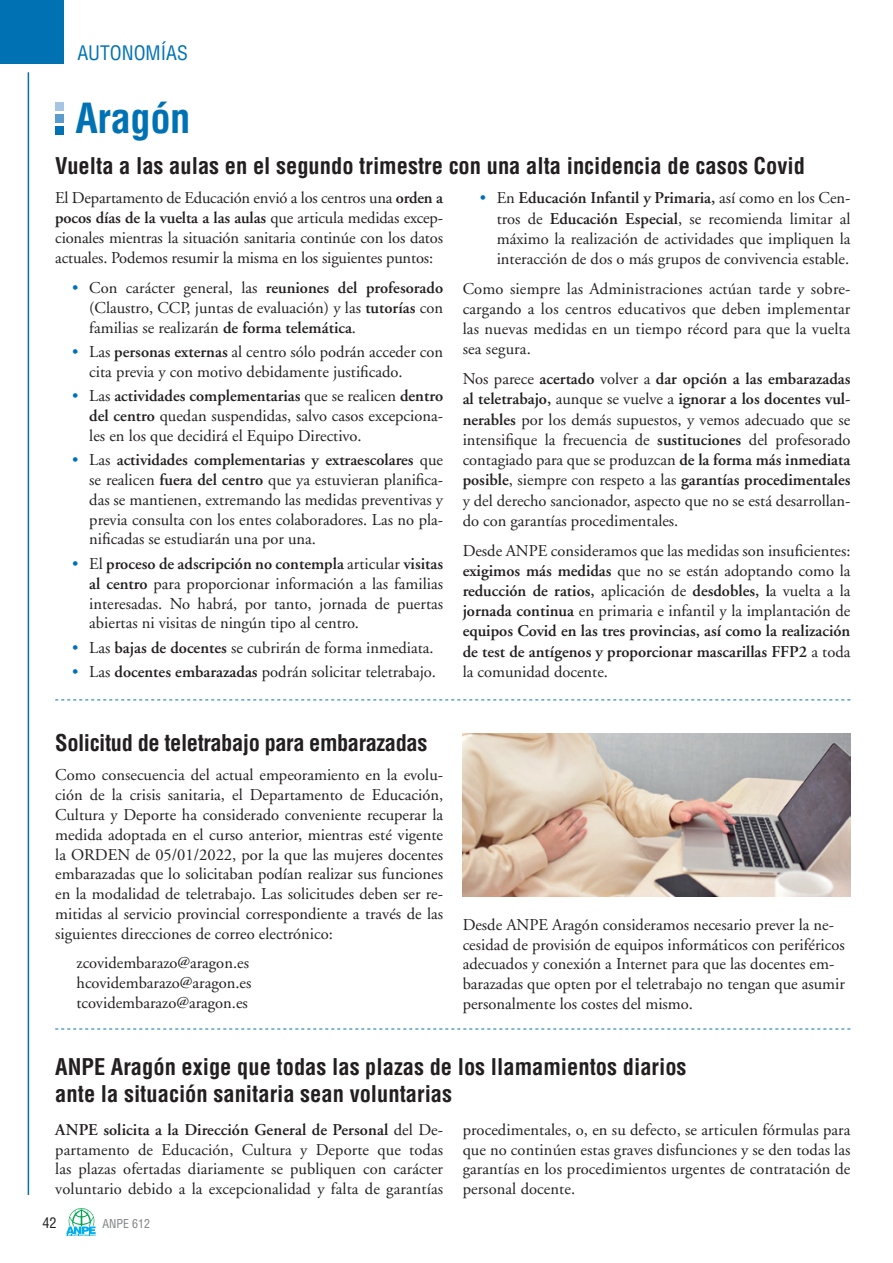
<style>
.page{position:relative;width:893px;height:1263px;background:#fff}
.page>*{position:absolute;margin:0;border:0;box-sizing:border-box;transform-origin:0 0}
.t1{font:700 condensed 40.5px "Helvetica";letter-spacing:-.01em;color:#0072b4}
.t2{font:700 condensed 22.5px/27px "Helvetica";color:#231f20}
.t3{font:700 condensed 22.5px "Helvetica";letter-spacing:-.02em;color:#231f20}
.t4{font:condensed 19.5px "Helvetica";color:#0072b4}
.t5{font:16.5px/19.8px "Adobe Garamond";color:#231f20;text-align:justify}
.t6{font:condensed 14.25px "Helvetica";color:#231f20}
.t7{font:condensed 12px "Helvetica";color:#808285}
.s1{font-weight:600}
.s2{color:#0072b4}
</style>
<div class="page">
<div style="left:0;top:0;width:64px;height:64px;background:#0072b4"></div>
<hr style="left:28px;top:72px;width:1px;height:1123px;background:#0072b4">
<svg style="left:66px;top:1208px;width:30px;height:28px"></svg>
<div style="left:55px;top:102px;width:9px;height:9px;background:#a7c4e3"></div>
<div style="left:55px;top:114px;width:9px;height:9px;background:#5b9bce"></div>
<div style="left:55px;top:126px;width:9px;height:9px;background:#0072b4"></div>
<svg style="left:55px;top:699px;width:795px;height:1px"></svg>
<svg style="left:55px;top:1028px;width:795px;height:1px"></svg>
<img style="left:463px;top:733px;width:387px;height:163px">
<p class="t4" style="left:77px;top:40px;width:112px">AUTONOMÍAS</p>
<h1 class="t1" style="left:75px;top:93px;width:116px">Aragón</h1>
<h2 class="t2" style="left:55px;top:152px;width:751px">Vuelta a las aulas en el segundo trimestre con una alta incidencia de casos Covid</h2>
<p class="t5" style="left:55px;top:189px;width:389px">El Departamento de Educación envió a los centros una <span class="s1">orden a pocos días de la vuelta a las aulas</span> que articula medidas excep&shy;cionales mientras la situación sanitaria continúe con los datos actuales. Podemos resumir la misma en los siguientes puntos:</p>
<p class="t5" style="left:89px;top:278px;width:355px;text-indent:-17px"><span class="s2">•</span> Con carácter general, las <span class="s1">reuniones del profesorado </span>(Claustro, CCP, juntas de evaluación) y las <span class="s1">tutorías</span> con familias se realizarán <span class="s1">de forma telemática</span>.</p>
<p class="t5" style="left:89px;top:342px;width:355px;text-indent:-17px"><span class="s2">•</span> Las <span class="s1">personas externas</span> al centro sólo podrán acceder con cita previa y con motivo debidamente justificado.</p>
<p class="t5" style="left:89px;top:386px;width:355px;text-indent:-17px"><span class="s2">•</span> Las <span class="s1">actividades complementarias</span> que se realicen <span class="s1">dentro del centro</span> quedan suspendidas, salvo casos excepciona&shy;les en los que decidirá el Equipo Directivo.</p>
<p class="t5" style="left:89px;top:450px;width:355px;text-indent:-17px"><span class="s2">•</span> Las <span class="s1">actividades complementarias y extraescolares</span> que se realicen <span class="s1">fuera del centro</span> que ya estuvieran planifica&shy;das se mantienen, extremando las medidas preventivas y previa consulta con los entes colaboradores. Las no pla&shy;nificadas se estudiarán una por una.</p>
<p class="t5" style="left:89px;top:554px;width:355px;text-indent:-17px"><span class="s2">•</span> El <span class="s1">proceso de adscripción no contempla</span> articular <span class="s1">visitas al centro</span> para proporcionar información a las familias interesadas. No habrá, por tanto, jornada de puertas abiertas ni visitas de ningún tipo al centro.</p>
<p class="t5" style="left:72px;top:638px;width:363px"><span class="s2">•</span> Las <span class="s1">bajas de docentes</span> se cubrirán de forma inmediata.</p>
<p class="t5" style="left:72px;top:662px;width:365px"><span class="s2">•</span> Las <span class="s1">docentes embarazadas</span> podrán solicitar teletrabajo.</p>
<p class="t5" style="left:497px;top:188px;width:355px;line-height:20.2px;text-indent:-17px"><span class="s2">•</span> En <span class="s1">Educación Infantil y Primaria,</span> así como en los Cen&shy;tros de <span class="s1">Educación Especial</span>, se recomienda limitar al máximo la realización de actividades que impliquen la interacción de dos o más grupos de convivencia estable.</p>
<p class="t5" style="left:463px;top:279px;width:389px;line-height:20.2px">Como siempre las Administraciones actúan tarde y sobre&shy;cargando a los centros educativos que deben implementar las nuevas medidas en un tiempo récord para que la vuelta sea segura.</p>
<p class="t5" style="left:463px;top:369px;width:389px;line-height:20.2px">Nos parece <span class="s1">acertado</span> volver a <span class="s1">dar opción a las embarazadas al teletrabajo,</span> aunque se vuelve a <span class="s1">ignorar a los docentes vul&shy;nerables</span> por los demás supuestos, y vemos adecuado que se intensifique la frecuencia de <span class="s1">sustituciones</span> del profesorado contagiado para que se produzcan <span class="s1">de la forma más inmediata posible</span>, siempre con respeto a las <span class="s1">garantías procedimentales </span>y del derecho sancionador, aspecto que no se está desarrollan&shy;do con garantías procedimentales.</p>
<p class="t5" style="left:463px;top:541px;width:389px;line-height:20.2px">Desde ANPE consideramos que las medidas son insuficientes: <span class="s1">exigimos más medidas</span> que no se están adoptando como la <span class="s1">reducción de ratios,</span> aplicación de <span class="s1">desdobles, l</span>a vuelta a la <span class="s1">jornada continua</span> en primaria e infantil y la implantación de <span class="s1">equipos Covid en las tres provincias, así como la realización de test de antígenos y proporcionar mascarillas FFP2</span> a toda la comunidad docente.</p>
<h2 class="t3" style="left:55px;top:729px;width:374px">Solicitud de teletrabajo para embarazadas</h2>
<p class="t5" style="left:55px;top:766px;width:389px">Como consecuencia del actual empeoramiento en la evolu&shy;ción de la crisis sanitaria, el Departamento de Educación, Cultura y Deporte ha considerado conveniente recuperar la medida adoptada en el curso anterior, mientras esté vigente la ORDEN de 05/01/2022, por la que las mujeres docentes embarazadas que lo solicitaban podían realizar sus funciones en la modalidad de teletrabajo. Las solicitudes deben ser re&shy;mitidas al servicio provincial correspondiente a través de las siguientes direcciones de correo electrónico:</p>
<p class="t5" style="left:77px;top:953px;width:176px;text-align:left">zcovidembarazo@aragon.es hcovidembarazo@aragon.es tcovidembarazo@aragon.es</p>
<p class="t5" style="left:463px;top:915px;width:384px;text-align:left">Desde ANPE Aragón consideramos necesario prever la ne&shy;cesidad de provisión de equipos informáticos con periféricos adecuados y conexión a Internet para que las docentes em&shy;barazadas que opten por el teletrabajo no tengan que asumir personalmente los costes del mismo.</p>
<h2 class="t2" style="left:55px;top:1053px;width:633px">ANPE Aragón exige que todas las plazas de los llamamientos diarios ante la situación sanitaria sean voluntarias</h2>
<p class="t5" style="left:55px;top:1120px;width:389px"><span class="s1">ANPE solicita a la Dirección General de Personal</span> del De&shy;partamento de Educación, Cultura y Deporte que todas las plazas ofertadas diariamente se publiquen con carácter voluntario debido a la excepcionalidad y falta de garantías</p>
<p class="t5" style="left:463px;top:1120px;width:389px">procedimentales, o, en su defecto, se articulen fórmulas para que no continúen estas graves disfunciones y se den todas las garantías en los procedimientos urgentes de contratación de personal docente.</p>
<p class="t6" style="left:43px;top:1214px;width:16px">42</p>
<p class="t7" style="left:102px;top:1216px;width:49px">ANPE 612</p>
</div>
